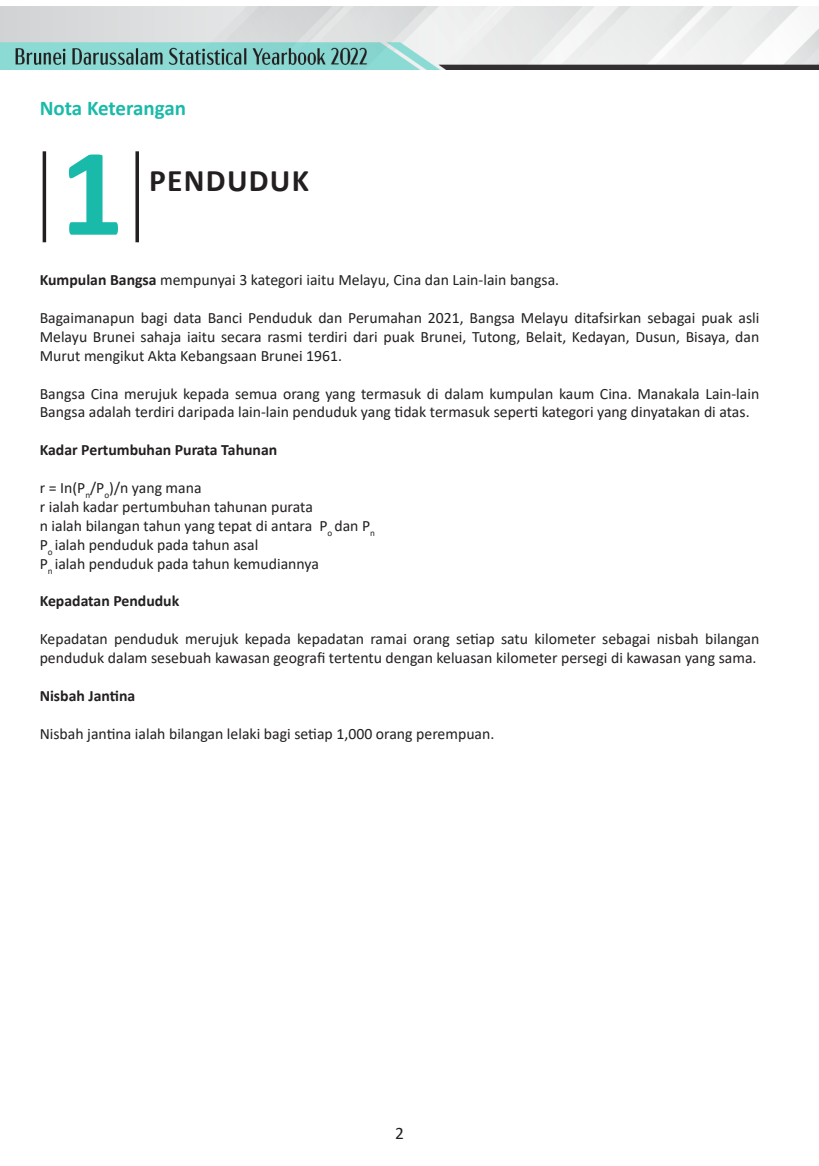
<style>
.page{position:relative;width:819px;height:1166px;background:#fff}
.page>*{position:absolute;margin:0;border:0;box-sizing:border-box;transform-origin:0 0}
.t1{font:700 126px "Calibri";color:#1abaab}
.t2{font:700 31.5px "Calibri";letter-spacing:.04em;color:#231f20}
.t3{font:700 21px "Calibri";letter-spacing:-.005em;color:#1abaab}
.t4{font:17.5px "Calibri";color:#231f20}
.t5{font:15.75px/18.9px "Calibri";color:#231f20}
.t6{font:700 15.75px "Calibri";color:#231f20}
.s1{font-weight:700}
</style>
<div class="page">
<img style="left:0;top:6px;width:819px;height:63px">
<hr style="left:43px;top:151px;width:3px;height:91px;background:#231f20">
<svg style="left:135px;top:151px;width:4px;height:91px"></svg>
<p class="t3" style="left:40px;top:93px;width:148px">Nota Keterangan</p>
<p class="t1" style="left:60px;top:104px;width:65px">1</p>
<p class="t2" style="left:149px;top:158px;width:161px">PENDUDUK</p>
<p class="t5" style="left:40px;top:270px;width:521px"><span class="s1">Kumpulan Bangsa</span> mempunyai 3 kategori iaitu Melayu, Cina dan Lain-lain bangsa.</p>
<p class="t5" style="left:40px;top:308px;width:721px;text-align:justify">Bagaimanapun bagi data Banci Penduduk dan Perumahan 2021, Bangsa Melayu ditafsirkan sebagai puak asli Melayu Brunei sahaja iaitu secara rasmi terdiri dari puak Brunei, Tutong, Belait, Kedayan, Dusun, Bisaya, dan Murut mengikut Akta Kebangsaan Brunei 1961.</p>
<p class="t5" style="left:40px;top:383px;width:721px">Bangsa Cina merujuk kepada semua orang yang termasuk di dalam kumpulan kaum Cina. Manakala Lain-lain<br>Bangsa adalah terdiri daripada lain-lain penduduk yang tidak termasuk seperti kategori yang dinyatakan di atas.</p>
<p class="t6" style="left:40px;top:439px;width:239px">Kadar Pertumbuhan Purata Tahunan</p>
<p class="t5" style="left:40px;top:478px;width:163px">r = In(P<sub>n</sub>/P<sub>o</sub>)/n yang mana</p>
<p class="t5" style="left:40px;top:497px;width:275px">r ialah kadar pertumbuhan tahunan purata</p>
<p class="t5" style="left:40px;top:516px;width:337px">n ialah bilangan tahun yang tepat di antara P<sub>o</sub> dan P<sub>n</sub></p>
<p class="t5" style="left:40px;top:535px;width:220px">P<sub>o</sub> ialah penduduk pada tahun asal</p>
<p class="t5" style="left:40px;top:553px;width:281px">P<sub>n</sub> ialah penduduk pada tahun kemudiannya</p>
<p class="t6" style="left:40px;top:590px;width:141px">Kepadatan Penduduk</p>
<p class="t5" style="left:40px;top:629px;width:721px">Kepadatan penduduk merujuk kepada kepadatan ramai orang setiap satu kilometer sebagai nisbah bilangan penduduk dalam sesebuah kawasan geografi tertentu dengan keluasan kilometer persegi di kawasan yang sama.</p>
<p class="t6" style="left:40px;top:684px;width:97px">Nisbah Jantina</p>
<p class="t5" style="left:40px;top:724px;width:456px">Nisbah jantina ialah bilangan lelaki bagi setiap 1,000 orang perempuan.</p>
<p class="t4" style="left:395px;top:1121px;width:10px">2</p>
</div>
